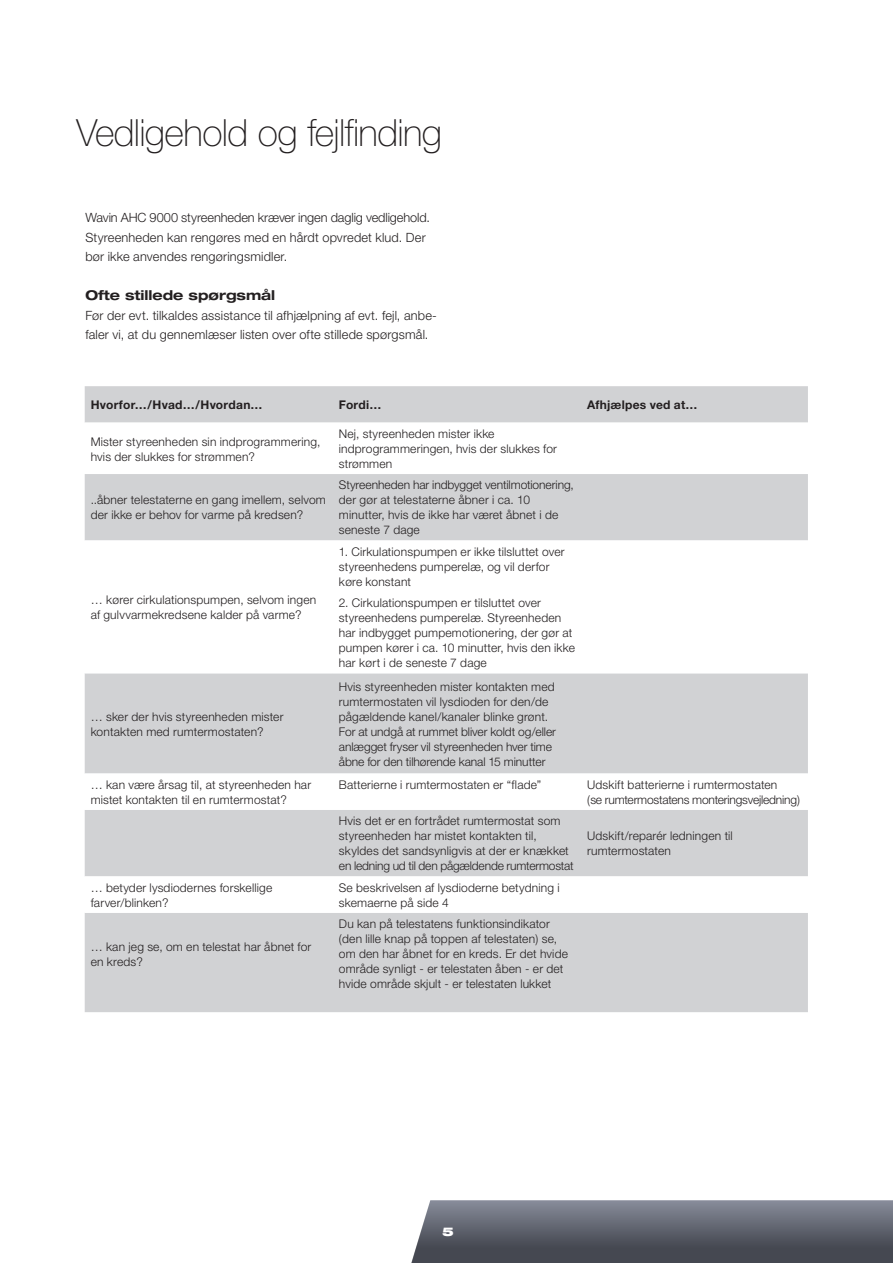
<style>
.page{position:relative;width:893px;height:1263px;background:#fff}
.page>*{position:absolute;margin:0;border:0;box-sizing:border-box;transform-origin:0 0}
.t1{font:100 37.5px "Helvetica Neue";letter-spacing:-.02em;color:#231f20}
.t2{font:700 expanded 13.5px "Helvetica Neue";color:#231f20}
.t3{font:300 12.75px/19.5px "Helvetica Neue";letter-spacing:.01em;color:#231f20}
.t4{font:300 12px/15px "Helvetica Neue";letter-spacing:.015em;color:#231f20}
.t5{font:300 12px/15px "Helvetica Neue";letter-spacing:-.01em;color:#231f20}
.t6{font:700 12px "Helvetica Neue";letter-spacing:.02em;color:#231f20}
.t7{font:900 expanded 12px "Helvetica Neue";color:#fff}
</style>
<div class="page">
<svg style="left:411px;top:1200px;width:482px;height:63px;background:#616570"></svg>
<div style="left:85px;top:386px;width:723px;height:626px;background:#d1d2d4"></div>
<svg style="left:85px;top:423px;width:723px;height:169px"></svg>
<svg style="left:85px;top:592px;width:723px;height:321px;fill:#d1d2d4"></svg>
<p class="t1" style="left:77px;top:112px;width:367px">Vedligehold og fejlfinding</p>
<p class="t3" style="left:85px;top:207px;width:346px">Wavin AHC 9000 styreenheden kræver ingen daglig vedligehold.<br>Styreenheden kan rengøres med en hårdt opvredet klud. Der bør ikke anvendes rengøringsmidler.</p>
<p class="t2" style="left:85px;top:287px;width:191px">Ofte stillede spørgsmål</p>
<p class="t3" style="left:85px;top:305px;width:353px">Før der evt. tilkaldes assistance til afhjælpning af evt. fejl, anbe&shy;faler vi, at du gennemlæser listen over ofte stillede spørgsmål.</p>
<p class="t6" style="left:91px;top:397px;width:173px">Hvorfor…/Hvad…/Hvordan…</p>
<p class="t6" style="left:339px;top:397px;width:44px">Fordi…</p>
<p class="t6" style="left:587px;top:397px;width:112px">Afhjælpes ved at…</p>
<p class="t4" style="left:91px;top:433px;width:231px">Mister styreenheden sin indprogrammering, hvis der slukkes for strømmen?</p>
<p class="t4" style="left:339px;top:426px;width:220px">Nej, styreenheden mister ikke indprogrammeringen, hvis der slukkes for strømmen</p>
<p class="t4" style="left:91px;top:492px;width:237px">..åbner telestaterne en gang imellem, selvom der ikke er behov for varme på kredsen?</p>
<p class="t4" style="left:339px;top:477px;width:236px">Styreenheden har indbygget ventilmotionering, der gør at telestaterne åbner i ca. 10 minutter, hvis de ikke har været åbnet i de seneste 7 dage</p>
<p class="t4" style="left:91px;top:592px;width:227px">… kører cirkulationspumpen, selvom ingen af gulvvarmekredsene kalder på varme?</p>
<p class="t4" style="left:91px;top:709px;width:194px">… sker der hvis styreenheden mister kontakten med rumtermostaten?</p>
<p class="t4" style="left:339px;top:544px;width:227px">1. Cirkulationspumpen er ikke tilsluttet over styreenhedens pumperelæ, og vil derfor køre konstant</p>
<p class="t4" style="left:339px;top:595px;width:238px">2. Cirkulationspumpen er tilsluttet over styreenhedens pumperelæ. Styreenheden har indbygget pumpemotionering, der gør at pumpen kører i ca. 10 minutter, hvis den ikke har kørt i de seneste 7 dage</p>
<p class="t4" style="left:339px;top:679px;width:219px">Hvis styreenheden mister kontakten med rumtermostaten vil lysdioden for den/de pågældende kanel/kanaler blinke grønt.<br>For at undgå at rummet bliver koldt og/eller anlægget fryser vil styreenheden hver time åbne for den tilhørende kanal 15 minutter</p>
<p class="t4" style="left:91px;top:777px;width:222px">… kan være årsag til, at styreenheden har mistet kontakten til en rumtermostat?</p>
<p class="t4" style="left:339px;top:777px;width:204px">Batterierne i rumtermostaten er “flade”</p>
<p class="t5" style="left:587px;top:777px;width:215px">Udskift batterierne i rumtermostaten<br>(se rumtermostatens monteringsvejledning)</p>
<p class="t4" style="left:339px;top:813px;width:236px">Hvis det er en fortrådet rumtermostat som styreenheden har mistet kontakten til, skyldes det sandsynligvis at der er knækket en ledning ud til den pågældende rumtermostat</p>
<p class="t4" style="left:587px;top:828px;width:147px">Udskift/reparér ledningen til rumtermostaten</p>
<p class="t4" style="left:91px;top:880px;width:183px">… betyder lysdiodernes forskellige farver/blinken?</p>
<p class="t4" style="left:339px;top:880px;width:222px">Se beskrivelsen af lysdioderne betydning i skemaerne på side 4</p>
<p class="t4" style="left:91px;top:939px;width:222px">… kan jeg se, om en telestat har åbnet for en kreds?</p>
<p class="t4" style="left:339px;top:916px;width:231px">Du kan på telestatens funktionsindikator (den lille knap på toppen af telestaten) se, om den har åbnet for en kreds. Er det hvide område synligt - er telestaten åben - er det hvide område skjult - er telestaten lukket</p>
<p class="t7" style="left:442px;top:1224px;width:13px">5</p>
</div>
